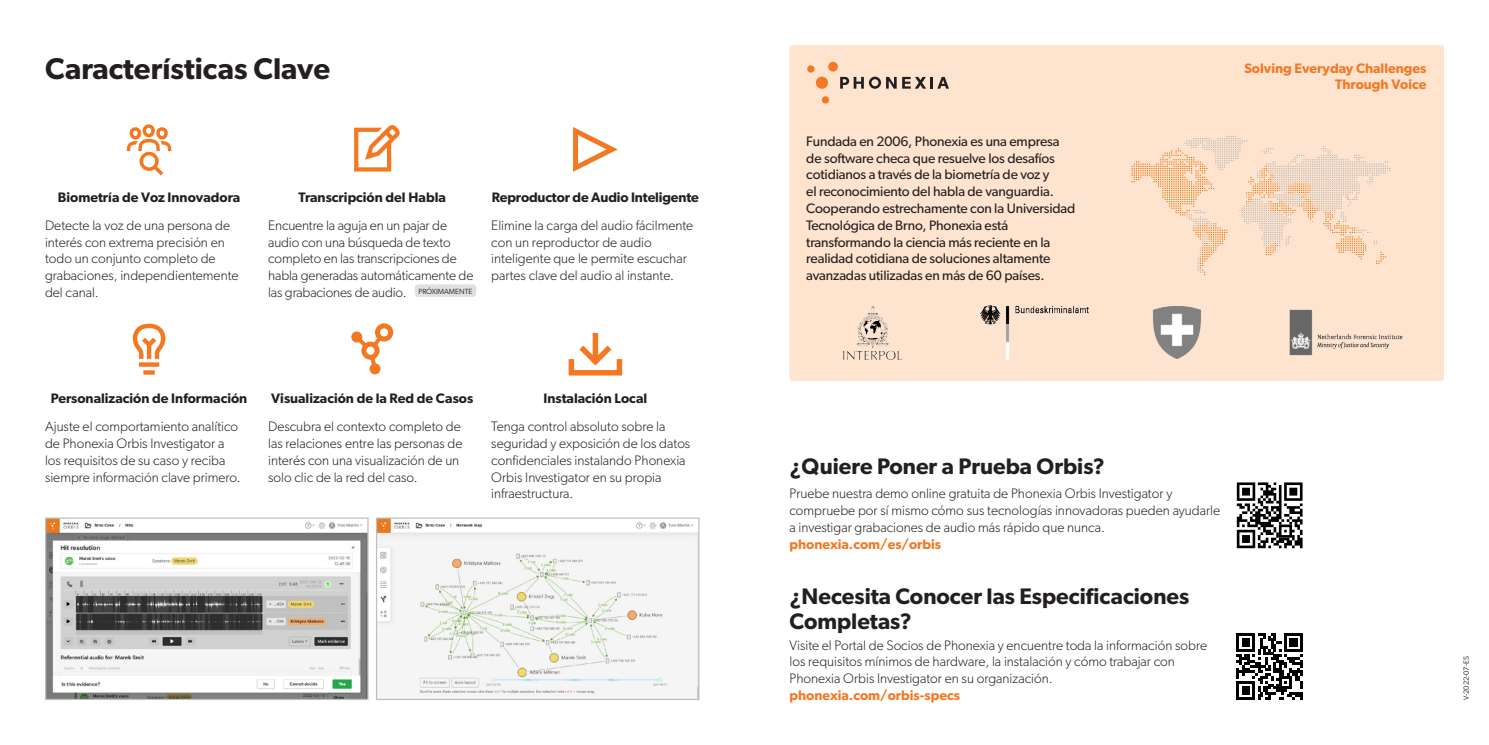
<style>
.page{position:relative;width:1489px;height:745px;background:#fff}
.page>*{position:absolute;margin:0;border:0;box-sizing:border-box;transform-origin:0 0}
.t1{font:600 30px "Gibson";color:#231f20}
.t2{font:600 22.5px/25px "Gibson";color:#231f20}
.t3{font:300 13.75px/16.8px "Gibson";color:#231f20}
.t4{font:13.75px/16.8px "Gibson";letter-spacing:-.01em;color:#231f20}
.t5{font:600 13.75px "Gibson";color:#231f20}
.t6{font:600 13.75px/16.5px "Gibson";color:#f47721;text-align:right}
.t7{font:7.5px "Gibson";color:#231f20}
</style>
<div class="page">
<svg style="left:1302px;top:482px;width:1px;height:66px"></svg>
<svg style="left:1236px;top:482px;width:66px;height:66px"></svg>
<svg style="left:1302px;top:633px;width:1px;height:66px"></svg>
<svg style="left:1236px;top:633px;width:66px;height:66px"></svg>
<div style="left:789px;top:45px;width:320px;height:335px;background:#fee3ce;border-radius:4px"></div>
<div style="left:1098px;top:45px;width:345px;height:335px;background:#fee3ce;border-radius:3px"></div>
<svg style="left:1131px;top:136px;width:258px;height:139px"></svg>
<svg style="left:902px;top:77px;width:47px;height:12px"></svg>
<svg style="left:840px;top:77px;width:56px;height:12px"></svg>
<div style="left:807px;top:65px;width:7px;height:8px;background:#f47721;border-radius:50%"></div>
<div style="left:828px;top:62px;width:9px;height:10px;background:#f47721;border-radius:50%"></div>
<div style="left:821px;top:96px;width:8px;height:7px;background:#f47721;border-radius:50%"></div>
<div style="left:815px;top:77px;width:13px;height:12px;background:#f47721;border-radius:50%"></div>
<svg style="left:127px;top:124px;width:44px;height:51px"></svg>
<svg style="left:573px;top:127px;width:44px;height:45px"></svg>
<svg style="left:132px;top:323px;width:34px;height:51px"></svg>
<svg style="left:568px;top:332px;width:54px;height:43px"></svg>
<svg style="left:351px;top:323px;width:42px;height:51px"></svg>
<img style="left:47px;top:519px;width:319px;height:178px">
<div style="left:45px;top:517px;width:323px;height:182px;border:1px solid #bdbfbf"></div>
<img style="left:378px;top:519px;width:319px;height:178px">
<div style="left:376px;top:517px;width:323px;height:182px;border:1px solid #bdbfbf"></div>
<svg style="left:354px;top:125px;width:46px;height:46px"></svg>
<div style="left:415px;top:284px;width:61px;height:13px;background:#dfe0e0;border-radius:4px"></div>
<img style="left:980px;top:305px;width:109px;height:55px">
<img style="left:1152px;top:306px;width:50px;height:53px">
<img style="left:843px;top:306px;width:59px;height:54px">
<img style="left:1289px;top:309px;width:114px;height:47px">
<h1 class="t1" style="left:45px;top:50px;width:286px">Características Clave</h1>
<p class="t5" style="left:58px;top:189px;width:184px">Biometría de Voz Innovadora</p>
<p class="t5" style="left:298px;top:189px;width:149px">Transcripción del Habla</p>
<p class="t3" style="left:45px;top:216px;width:195px">Detecte la voz de una persona de interés con extrema precisión en todo un conjunto completo de grabaciones, independientemente del canal.</p>
<p class="t3" style="left:268px;top:216px;width:207px">Encuentre la aguja en un pajar de audio con una búsqueda de texto completo en las transcripciones de habla generadas automáticamente de las grabaciones de audio.</p>
<p class="t7" style="left:418px;top:286px;width:55px">PRÓXIMAMENTE</p>
<p class="t5" style="left:492px;top:189px;width:208px">Reproductor de Audio Inteligente</p>
<p class="t3" style="left:491px;top:216px;width:203px">Elimine la carga del audio fácilmente con un reproductor de audio inteligente que le permite escuchar partes clave del audio al instante.</p>
<p class="t5" style="left:51px;top:390px;width:198px">Personalización de Información</p>
<p class="t5" style="left:271px;top:390px;width:203px">Visualización de la Red de Casos</p>
<p class="t3" style="left:45px;top:418px;width:197px">Ajuste el comportamiento analítico de Phonexia Orbis Investigator a los requisitos de su caso y reciba siempre información clave primero.</p>
<p class="t3" style="left:268px;top:418px;width:196px">Descubra el contexto completo de las relaciones entre las personas de interés con una visualización de un solo clic de la red del caso.</p>
<p class="t5" style="left:543px;top:390px;width:105px">Instalación Local</p>
<p class="t3" style="left:491px;top:417px;width:200px">Tenga control absoluto sobre la seguridad y exposición de los datos confidenciales instalando Phonexia<br>Orbis Investigator en su propia infraestructura.</p>
<p class="t4" style="left:806px;top:132px;width:271px">Fundada en 2006, Phonexia es una empresa de software checa que resuelve los desafíos cotidianos a través de la biometría de voz y<br>el reconocimiento del habla de vanguardia.<br>Cooperando estrechamente con la Universidad Tecnológica de Brno, Phonexia está transformando la ciencia más reciente en la realidad cotidiana de soluciones altamente avanzadas utilizadas en más de 60 países.</p>
<p class="t6" style="left:1244px;top:59px;width:184px">Solving Everyday Challenges<br>Through Voice</p>
<h2 class="t2" style="left:789px;top:452px;width:317px">¿Quiere Poner a Prueba Orbis?</h2>
<p class="t3" style="left:789px;top:485px;width:432px">Pruebe nuestra demo online gratuita de Phonexia Orbis Investigator y compruebe por sí mismo cómo sus tecnologías innovadoras pueden ayudarle a investigar grabaciones de audio más rápido que nunca.</p>
<p class="t6" style="left:789px;top:535px;width:153px">phonexia.com/es/orbis</p>
<h2 class="t2" style="left:789px;top:583px;width:401px">¿Necesita Conocer las Especificaciones<br>Completas?</h2>
<p class="t3" style="left:789px;top:635px;width:419px">Visite el Portal de Socios de Phonexia y encuentre toda la información sobre los requisitos mínimos de hardware, la instalación y cómo trabajar con<br>Phonexia Orbis Investigator en su organización.</p>
<p class="t6" style="left:789px;top:686px;width:172px">phonexia.com/orbis-specs</p>
<p class="t7" style="left:1461px;top:699px;width:45px;rotate:-90deg">V-2022-07-ES</p>
</div>
